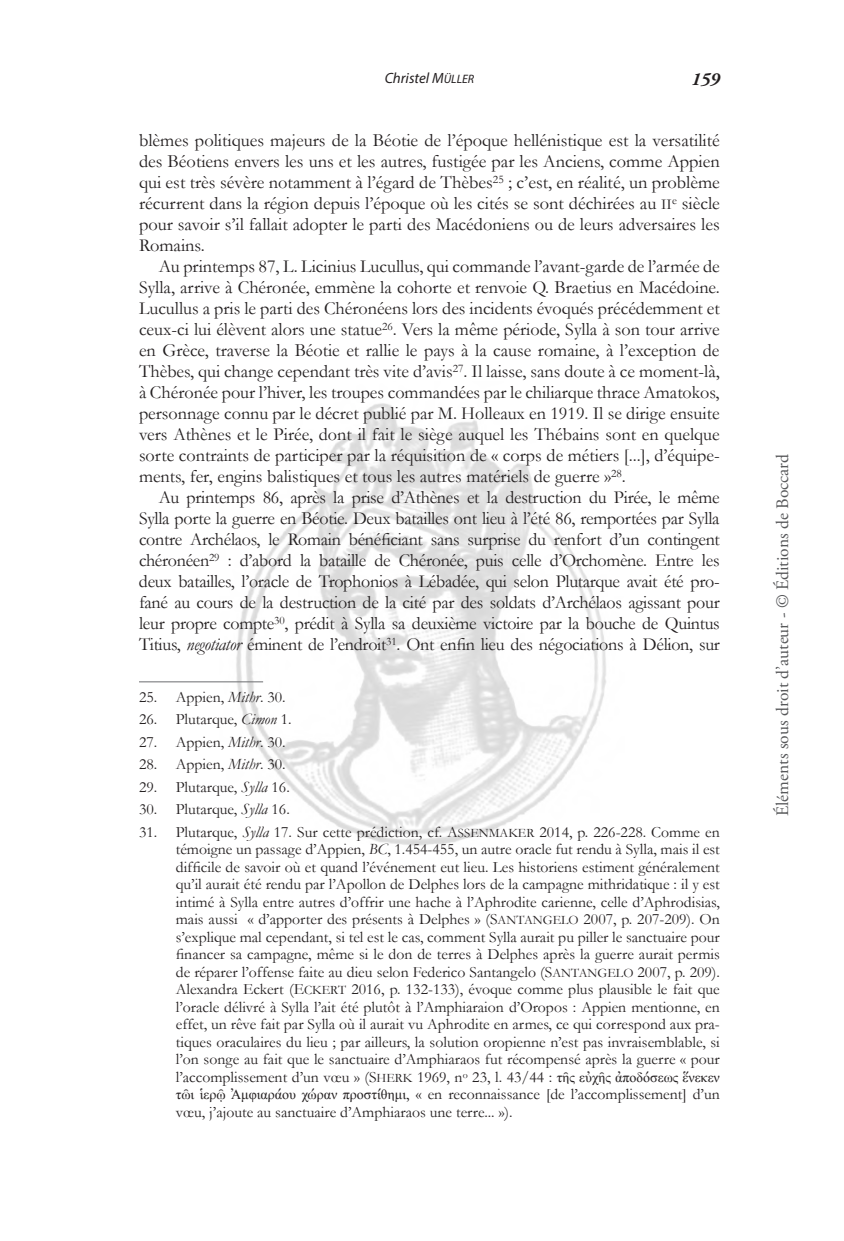
<style>
.page{position:relative;width:844px;height:1241px;background:#fff}
.page>*{position:absolute;margin:0;border:0;box-sizing:border-box;transform-origin:0 0}
.t1{font:18.38px/21px "Garamond";color:#231f20;text-align:justify}
.t2{font:italic 700 18.38px "Adobe Garamond Pro";color:#231f20}
.t3{font:17.5px "Adobe Garamond Pro";color:#57585a}
.t4{font:15.75px/17.5px "Garamond";color:#231f20;text-align:justify}
.t5{font:italic 14.88px "Myriad Pro";color:#231f20}
.s1{font-family:"Myriad Pro It SC820";font-style:normal}
.s2{font-family:"Myriad Pro It SC820";font-style:normal;font-size:12.25px}
.s3{font-family:"Garamond SC820";font-size:15.05px}
.s4{font-style:italic}
.s5{font-family:"Garamond SC820"}
.s6{font-family:"Garamond SC820";font-size:12.95px}
.s7{font-family:"IFAO Grec Unicode";font-size:14px}
</style>
<div class="page">
<img style="left:219px;top:403px;width:387px;height:443px">
<hr style="left:139px;top:681px;width:124px;height:1px;background:#6c6d70">
<p class="t5" style="left:384px;top:69px;width:91px">Christel <span class="s1">M</span><span class="s2">üller</span></p>
<p class="t2" style="left:691px;top:69px;width:30px">159</p>
<p class="t1" style="left:139px;top:129px;width:582px">blèmes politiques majeurs de la Béotie de l’époque hellénistique est la versatilité des Béotiens envers les uns et les autres, fustigée par les Anciens, comme Appien qui est très sévère notamment à l’égard de Thèbes<sup>25</sup> ; c’est, en réalité, un problème récurrent dans la région depuis l’époque où les cités se sont déchirées au <span class="s3">II</span><sup>e</sup> siècle pour savoir s’il fallait adopter le parti des Macédoniens ou de leurs adversaires les Romains.</p>
<p class="t1" style="left:139px;top:255px;width:582px;text-indent:20px">Au printemps 87, L. Licinius Lucullus, qui commande l’avant-garde de l’armée de Sylla, arrive à Chéronée, emmène la cohorte et renvoie Q. Braetius en Macédoine.<br>Lucullus a pris le parti des Chéronéens lors des incidents évoqués précédemment et ceux-ci lui élèvent alors une statue<sup>26</sup>. Vers la même période, Sylla à son tour arrive en Grèce, traverse la Béotie et rallie le pays à la cause romaine, à l’exception de Thèbes, qui change cependant très vite d’avis<sup>27</sup>. Il laisse, sans doute à ce moment-là, à Chéronée pour l’hiver, les troupes commandées par le chiliarque thrace Amatokos, personnage connu par le décret publié par M. Holleaux en 1919. Il se dirige ensuite vers Athènes et le Pirée, dont il fait le siège auquel les Thébains sont en quelque sorte contraints de participer par la réquisition de « corps de métiers [...], d’équipe&shy;ments, fer, engins balistiques et tous les autres matériels de guerre »<sup>28</sup>.</p>
<p class="t1" style="left:139px;top:486px;width:582px;text-indent:20px">Au printemps 86, après la prise d’Athènes et la destruction du Pirée, le même Sylla porte la guerre en Béotie. Deux batailles ont lieu à l’été 86, remportées par Sylla contre Archélaos, le Romain bénéficiant sans surprise du renfort d’un contingent chéronéen<sup>29</sup> : d’abord la bataille de Chéronée, puis celle d’Orchomène. Entre les deux batailles, l’oracle de Trophonios à Lébadée, qui selon Plutarque avait été pro&shy;fané au cours de la destruction de la cité par des soldats d’Archélaos agissant pour leur propre compte<sup>30</sup>, prédit à Sylla sa deuxième victoire par la bouche de Quintus Titius, <span class="s4">negotiator</span> éminent de l’endroit<sup>31</sup>. Ont enfin lieu des négociations à Délion, sur</p>
<p class="t4" style="left:139px;top:688px;width:148px">25. Appien, <span class="s4">Mithr</span>. 30.</p>
<p class="t4" style="left:139px;top:710px;width:154px">26. Plutarque, <span class="s4">Cimon</span> 1.</p>
<p class="t4" style="left:139px;top:732px;width:148px">27. Appien, <span class="s4">Mithr</span>. 30.</p>
<p class="t4" style="left:139px;top:755px;width:148px">28. Appien, <span class="s4">Mithr</span>. 30.</p>
<p class="t4" style="left:139px;top:777px;width:152px">29. Plutarque, <span class="s4">Sylla</span> 16.</p>
<p class="t4" style="left:139px;top:800px;width:152px">30. Plutarque, <span class="s4">Sylla</span> 16.</p>
<p class="t4" style="left:176px;top:822px;width:545px;text-indent:-37px">31. Plutarque, <span class="s4">Sylla</span> 17. Sur cette prédiction, cf. <span class="s5">A</span><span class="s6">SSENMAKER</span> 2014, p. 226-228. Comme en témoigne un passage d’Appien, <span class="s4">BC</span>, 1.454-455, un autre oracle fut rendu à Sylla, mais il est difficile de savoir où et quand l’événement eut lieu. Les historiens estiment généralement qu’il aurait été rendu par l’Apollon de Delphes lors de la campagne mithridatique : il y est intimé à Sylla entre autres d’offrir une hache à l’Aphrodite carienne, celle d’Aphrodisias, mais aussi « d’apporter des présents à Delphes » (<span class="s5">S</span><span class="s6">ANTANGELO</span> 2007, p. 207-209). On s’explique mal cependant, si tel est le cas, comment Sylla aurait pu piller le sanctuaire pour financer sa campagne, même si le don de terres à Delphes après la guerre aurait permis de réparer l’offense faite au dieu selon Federico Santangelo (<span class="s5">S</span><span class="s6">ANTANGELO</span> 2007, p. 209).<br>Alexandra Eckert (<span class="s5">E</span><span class="s6">CKERT</span> 2016, p. 132-133), évoque comme plus plausible le fait que l’oracle délivré à Sylla l’ait été plutôt à l’Amphiaraion d’Oropos : Appien mentionne, en effet, un rêve fait par Sylla où il aurait vu Aphrodite en armes, ce qui correspond aux pra&shy;tiques oraculaires du lieu ; par ailleurs, la solution oropienne n’est pas invraisemblable, si l’on songe au fait que le sanctuaire d’Amphiaraos fut récompensé après la guerre « pour l’accomplissement d’un vœu » (<span class="s5">S</span><span class="s6">HERK</span> 1969, n<sup>o</sup> 23, l. 43/44 : <span class="s7">τῆς εὐχῆς ἀποδόσεως ἕνεκεν τῶι ἱερῷ Ἀμφιαράου χώραν προστίθημι</span>, « en reconnaissance [de l’accomplissement] d’un vœu, j’ajoute au sanctuaire d’Amphiaraos une terre... »).</p>
<p class="t3" style="left:771px;top:815px;width:363px;rotate:-90deg">Éléments sous droit d’auteur - © Éditions de Boccard</p>
</div>
